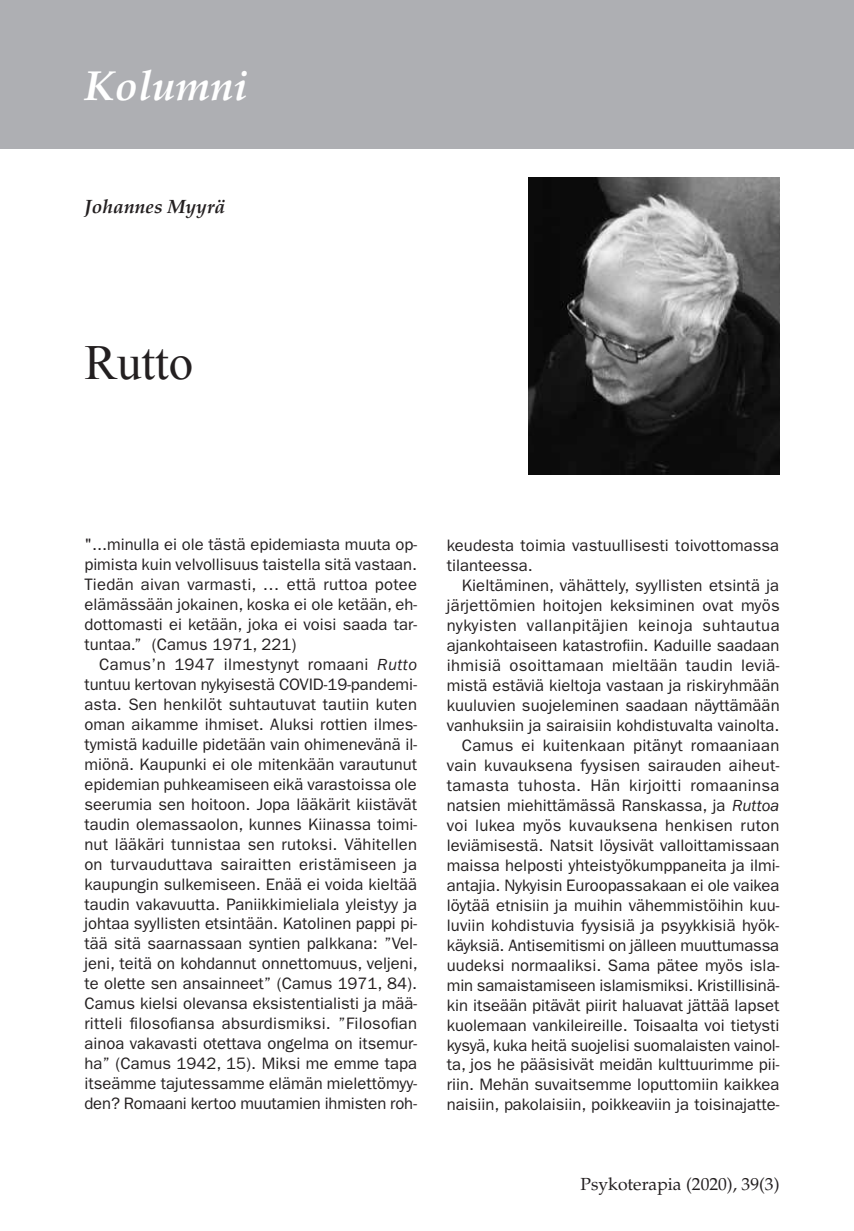
<style>
.page{position:relative;width:854px;height:1231px;background:#fff}
.page>*{position:absolute;margin:0;border:0;box-sizing:border-box;transform-origin:0 0}
.Otsikko{font:49px "Times New Roman";color:#231f20}
.Otsikko_Pääkirjoitus{font:italic 700 42px "Palatino";color:#fff}
.Kirjoittaja{font:italic 700 19.25px "Palatino";color:#231f20}
.t1{font:17.5px "Palatino";color:#231f20}
.Leipä{font:16.62px/19.9px "ITC Franklin Gothic Std";color:#231f20;text-align:justify}
.Leipä_Eka{font:16.62px/19.9px "ITC Franklin Gothic Std";color:#231f20;text-align:justify}
.s1{font-style:italic}
</style>
<div class="page">
<div style="left:0;top:0;width:853px;height:149px;background:#aeafb3"></div>
<img style="left:528px;top:177px;width:251px;height:298px">
<p class="Otsikko_Pääkirjoitus" style="left:84px;top:61px;width:165px">Kolumni</p>
<p class="Kirjoittaja" style="left:84px;top:195px;width:142px">Johannes Myyrä</p>
<p class="Otsikko" style="left:84px;top:330px;width:110px">Rutto</p>
<p class="Leipä_Eka" style="left:84px;top:534px;width:334px">"...minulla ei ole tästä epidemiasta muuta op&shy;pimista kuin velvollisuus taistella sitä vastaan.<br>Tiedän aivan varmasti, … että ruttoa potee elämässään jokainen, koska ei ole ketään, eh&shy;dottomasti ei ketään, joka ei voisi saada tar&shy;tuntaa.” (Camus 1971, 221)</p>
<p class="Leipä" style="left:84px;top:654px;width:335px;text-indent:15px">Camus’n 1947 ilmestynyt romaani <span class="s1">Rutto </span>tuntuu kertovan nykyisestä COVID-19-pandemi&shy;asta. Sen henkilöt suhtautuvat tautiin kuten oman aikamme ihmiset. Aluksi rottien ilmes&shy;tymistä kaduille pidetään vain ohimenevänä il&shy;miönä. Kaupunki ei ole mitenkään varautunut epidemian puhkeamiseen eikä varastoissa ole seerumia sen hoitoon. Jopa lääkärit kiistävät taudin olemassaolon, kunnes Kiinassa toimi&shy;nut lääkäri tunnistaa sen rutoksi. Vähitellen on turvauduttava sairaitten eristämiseen ja kaupungin sulkemiseen. Enää ei voida kieltää taudin vakavuutta. Paniikkimieliala yleistyy ja johtaa syyllisten etsintään. Katolinen pappi pi&shy;tää sitä saarnassaan syntien palkkana: ”Vel&shy;jeni, teitä on kohdannut onnettomuus, veljeni, te olette sen ansainneet” (Camus 1971, 84).<br>Camus kielsi olevansa eksistentialisti ja mää&shy;ritteli filosofiansa absurdismiksi. ”Filosofian ainoa vakavasti otettava ongelma on itsemur&shy;ha” (Camus 1942, 15). Miksi me emme tapa itseämme tajutessamme elämän mielettömyy&shy;den? Romaani kertoo muutamien ihmisten roh-</p>
<p class="Leipä" style="left:446px;top:536px;width:334px">keudesta toimia vastuullisesti toivottomassa tilanteessa.</p>
<p class="Leipä" style="left:446px;top:576px;width:334px;text-indent:15px">Kieltäminen, vähättely, syyllisten etsintä ja järjettömien hoitojen keksiminen ovat myös nykyisten vallanpitäjien keinoja suhtautua ajankohtaiseen katastrofiin. Kaduille saadaan ihmisiä osoittamaan mieltään taudin leviä&shy;mistä estäviä kieltoja vastaan ja riskiryhmään kuuluvien suojeleminen saadaan näyttämään vanhuksiin ja sairaisiin kohdistuvalta vainolta.</p>
<p class="Leipä" style="left:446px;top:735px;width:334px;text-indent:15px">Camus ei kuitenkaan pitänyt romaaniaan vain kuvauksena fyysisen sairauden aiheut&shy;tamasta tuhosta. Hän kirjoitti romaaninsa natsien miehittämässä Ranskassa, ja <span class="s1">Ruttoa </span>voi lukea myös kuvauksena henkisen ruton leviämisestä. Natsit löysivät valloittamissaan maissa helposti yhteistyökumppaneita ja ilmi&shy;antajia. Nykyisin Euroopassakaan ei ole vaikea löytää etnisiin ja muihin vähemmistöihin kuu&shy;luviin kohdistuvia fyysisiä ja psyykkisiä hyök&shy;käyksiä. Antisemitismi on jälleen muuttumassa uudeksi normaaliksi. Sama pätee myös isla&shy;min samaistamiseen islamismiksi. Kristillisinä&shy;kin itseään pitävät piirit haluavat jättää lapset kuolemaan vankileireille. Toisaalta voi tietysti kysyä, kuka heitä suojelisi suomalaisten vainol&shy;ta, jos he pääsisivät meidän kulttuurimme pii&shy;riin. Mehän suvaitsemme loputtomiin kaikkea naisiin, pakolaisiin, poikkeaviin ja toisinajatte-</p>
<p class="t1" style="left:580px;top:1173px;width:200px">Psykoterapia (2020), 39(3)</p>
</div>
